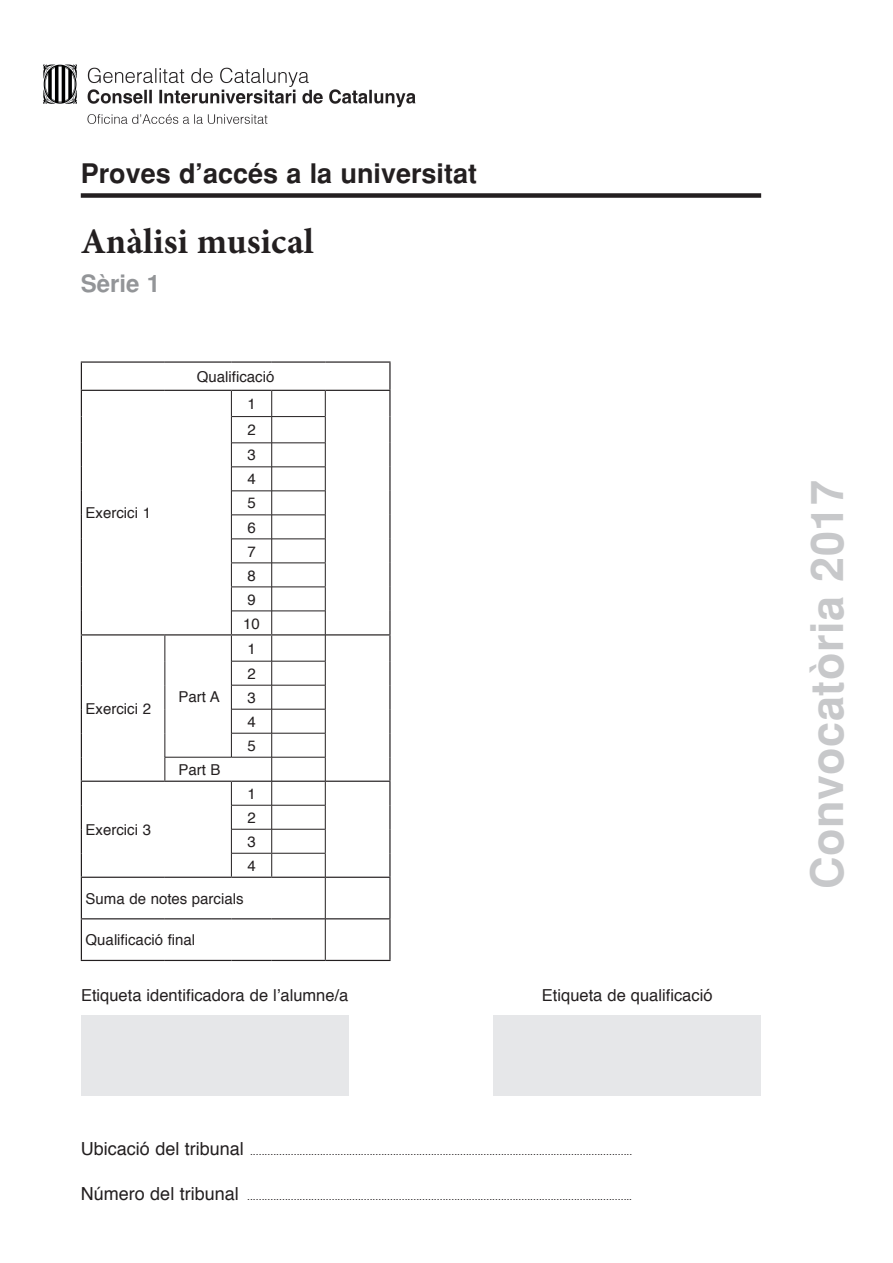
<style>
.page{position:relative;width:893px;height:1263px;background:#fff}
.page>*{position:absolute;margin:0;border:0;box-sizing:border-box;transform-origin:0 0}
.t1{font:700 45px "Helvetica";letter-spacing:.01em;color:#c7c8ca}
.t2{font:700 36px "Minion Pro";color:#231f20}
.t3{font:700 27px "Helvetica";color:#231f20}
.t4{font:700 24px "Helvetica";color:#939598}
.t5{font:16.5px "Helvetica";color:#231f20}
.t6{font:15px/24.5px "Helvetica";color:#231f20;text-align:justify}
.t7{font:10.5px "Helvetica";color:#231f20}
.s1{font-size:18px}
</style>
<div class="page">
<div style="left:81px;top:193px;width:680px;height:5px;background:#231f20"></div>
<div style="left:81px;top:1015px;width:268px;height:81px;background:#e6e7e9"></div>
<div style="left:493px;top:1015px;width:268px;height:81px;background:#e6e7e9"></div>
<img style="left:43px;top:64px;width:373px;height:60px">
<svg style="left:82px;top:389px;width:307px;height:571px"></svg>
<hr style="left:81px;top:878px;width:1px;height:40px;background:#231f20">
<hr style="left:81px;top:919px;width:1px;height:41px;background:#231f20">
<hr style="left:81px;top:960px;width:84px;height:1px;background:#231f20">
<hr style="left:165px;top:960px;width:66px;height:1px;background:#231f20">
<hr style="left:231px;top:960px;width:41px;height:1px;background:#231f20">
<hr style="left:272px;top:960px;width:53px;height:1px;background:#231f20">
<hr style="left:232px;top:416px;width:40px;height:1px;background:#231f20">
<hr style="left:272px;top:416px;width:53px;height:1px;background:#231f20">
<hr style="left:232px;top:443px;width:40px;height:1px;background:#231f20">
<hr style="left:272px;top:443px;width:53px;height:1px;background:#231f20">
<hr style="left:232px;top:467px;width:40px;height:1px;background:#231f20">
<hr style="left:272px;top:467px;width:53px;height:1px;background:#231f20">
<hr style="left:232px;top:491px;width:40px;height:1px;background:#231f20">
<hr style="left:272px;top:491px;width:53px;height:1px;background:#231f20">
<hr style="left:232px;top:515px;width:40px;height:1px;background:#231f20">
<hr style="left:272px;top:515px;width:53px;height:1px;background:#231f20">
<hr style="left:232px;top:539px;width:40px;height:1px;background:#231f20">
<hr style="left:272px;top:539px;width:53px;height:1px;background:#231f20">
<hr style="left:232px;top:611px;width:40px;height:1px;background:#231f20">
<hr style="left:272px;top:611px;width:53px;height:1px;background:#231f20">
<hr style="left:81px;top:634px;width:84px;height:1px;background:#231f20">
<hr style="left:81px;top:781px;width:84px;height:1px;background:#231f20">
<hr style="left:165px;top:781px;width:66px;height:1px;background:#231f20">
<hr style="left:231px;top:781px;width:41px;height:1px;background:#231f20">
<hr style="left:272px;top:781px;width:53px;height:1px;background:#231f20">
<hr style="left:326px;top:781px;width:65px;height:1px;background:#231f20">
<hr style="left:81px;top:877px;width:84px;height:1px;background:#231f20">
<hr style="left:165px;top:877px;width:66px;height:1px;background:#231f20">
<hr style="left:231px;top:877px;width:41px;height:1px;background:#231f20">
<hr style="left:272px;top:877px;width:53px;height:1px;background:#231f20">
<hr style="left:326px;top:877px;width:65px;height:1px;background:#231f20">
<hr style="left:81px;top:918px;width:84px;height:1px;background:#231f20">
<hr style="left:165px;top:918px;width:66px;height:1px;background:#231f20">
<hr style="left:231px;top:918px;width:41px;height:1px;background:#231f20">
<hr style="left:272px;top:918px;width:53px;height:1px;background:#231f20">
<hr style="left:326px;top:918px;width:65px;height:1px;background:#231f20">
<hr style="left:231px;top:562px;width:41px;height:1px;background:#231f20">
<svg style="left:231px;top:391px;width:1px;height:366px"></svg>
<hr style="left:272px;top:562px;width:54px;height:1px;background:#231f20">
<hr style="left:231px;top:586px;width:41px;height:1px;background:#231f20">
<hr style="left:272px;top:586px;width:54px;height:1px;background:#231f20">
<hr style="left:231px;top:634px;width:41px;height:1px;background:#231f20">
<hr style="left:272px;top:634px;width:53px;height:1px;background:#231f20">
<hr style="left:326px;top:634px;width:65px;height:1px;background:#231f20">
<hr style="left:232px;top:661px;width:40px;height:1px;background:#231f20">
<hr style="left:272px;top:661px;width:53px;height:1px;background:#231f20">
<hr style="left:232px;top:685px;width:40px;height:1px;background:#231f20">
<hr style="left:272px;top:685px;width:53px;height:1px;background:#231f20">
<hr style="left:232px;top:709px;width:40px;height:1px;background:#231f20">
<hr style="left:272px;top:709px;width:53px;height:1px;background:#231f20">
<hr style="left:232px;top:733px;width:40px;height:1px;background:#231f20">
<hr style="left:272px;top:733px;width:53px;height:1px;background:#231f20">
<svg style="left:165px;top:635px;width:1px;height:146px"></svg>
<hr style="left:231px;top:757px;width:41px;height:1px;background:#231f20">
<hr style="left:272px;top:757px;width:53px;height:1px;background:#231f20">
<hr style="left:231px;top:805px;width:41px;height:1px;background:#231f20">
<hr style="left:272px;top:805px;width:53px;height:1px;background:#231f20">
<hr style="left:231px;top:829px;width:41px;height:1px;background:#231f20">
<hr style="left:272px;top:829px;width:53px;height:1px;background:#231f20">
<svg style="left:231px;top:782px;width:1px;height:95px"></svg>
<svg style="left:271px;top:391px;width:1px;height:486px"></svg>
<hr style="left:165px;top:634px;width:66px;height:1px;background:#231f20">
<hr style="left:165px;top:757px;width:66px;height:1px;background:#231f20">
<hr style="left:81px;top:361px;width:84px;height:2px;background:#231f20">
<svg style="left:81px;top:363px;width:1px;height:514px"></svg>
<hr style="left:165px;top:361px;width:66px;height:2px;background:#231f20">
<hr style="left:231px;top:361px;width:41px;height:2px;background:#231f20">
<hr style="left:272px;top:361px;width:53px;height:2px;background:#231f20">
<hr style="left:325px;top:361px;width:66px;height:2px;background:#231f20">
<hr style="left:389px;top:363px;width:2px;height:27px;background:#231f20">
<hr style="left:81px;top:390px;width:84px;height:1px;background:#231f20">
<hr style="left:165px;top:390px;width:66px;height:1px;background:#231f20">
<hr style="left:231px;top:390px;width:41px;height:1px;background:#231f20">
<hr style="left:272px;top:390px;width:53px;height:1px;background:#231f20">
<hr style="left:389px;top:391px;width:2px;height:26px;background:#231f20">
<hr style="left:389px;top:417px;width:2px;height:26px;background:#231f20">
<hr style="left:389px;top:443px;width:2px;height:24px;background:#231f20">
<hr style="left:389px;top:467px;width:2px;height:24px;background:#231f20">
<hr style="left:389px;top:491px;width:2px;height:24px;background:#231f20">
<hr style="left:389px;top:515px;width:2px;height:24px;background:#231f20">
<hr style="left:389px;top:539px;width:2px;height:24px;background:#231f20">
<hr style="left:389px;top:563px;width:2px;height:24px;background:#231f20">
<hr style="left:389px;top:587px;width:2px;height:24px;background:#231f20">
<hr style="left:389px;top:611px;width:2px;height:23px;background:#231f20">
<hr style="left:389px;top:635px;width:2px;height:26px;background:#231f20">
<hr style="left:389px;top:661px;width:2px;height:24px;background:#231f20">
<hr style="left:389px;top:685px;width:2px;height:24px;background:#231f20">
<hr style="left:389px;top:709px;width:2px;height:24px;background:#231f20">
<hr style="left:389px;top:733px;width:2px;height:24px;background:#231f20">
<hr style="left:389px;top:757px;width:2px;height:24px;background:#231f20">
<hr style="left:389px;top:782px;width:2px;height:23px;background:#231f20">
<hr style="left:389px;top:805px;width:2px;height:24px;background:#231f20">
<hr style="left:389px;top:829px;width:2px;height:24px;background:#231f20">
<hr style="left:389px;top:853px;width:2px;height:24px;background:#231f20">
<hr style="left:389px;top:878px;width:2px;height:40px;background:#231f20">
<hr style="left:389px;top:919px;width:2px;height:41px;background:#231f20">
<svg style="left:325px;top:391px;width:1px;height:486px"></svg>
<hr style="left:325px;top:877px;width:1px;height:42px;background:#231f20">
<hr style="left:325px;top:919px;width:1px;height:41px;background:#231f20">
<hr style="left:325px;top:390px;width:66px;height:1px;background:#231f20">
<hr style="left:325px;top:960px;width:66px;height:1px;background:#231f20">
<hr style="left:232px;top:853px;width:40px;height:1px;background:#231f20">
<hr style="left:272px;top:853px;width:54px;height:1px;background:#231f20">
<h3 class="t3" style="left:81px;top:157px;width:398px">Proves d’accés a la universitat</h3>
<h2 class="t2" style="left:81px;top:216px;width:235px">Anàlisi musical</h2>
<h3 class="t4" style="left:81px;top:269px;width:81px">Sèrie 1</h3>
<h3 class="t6" style="left:86px;top:501px;width:67px">Exercici 1</h3>
<h3 class="t6" style="left:86px;top:697px;width:67px">Exercici 2</h3>
<h3 class="t6" style="left:86px;top:818px;width:67px">Exercici 3</h3>
<h3 class="t6" style="left:197px;top:365px;width:79px">Qualificació</h3>
<h3 class="t6" style="left:178px;top:685px;width:43px">Part A</h3>
<h3 class="t6" style="left:178px;top:758px;width:44px">Part B</h3>
<h3 class="t6" style="left:243px;top:392px;width:18px;text-align:left">1<br>2<br>3<br>4<br>5<br>6<br>7<br>8<br>9<br>10</h3>
<h3 class="t6" style="left:247px;top:637px;width:10px">1<br>2<br>3<br>4<br>5</h3>
<h3 class="t6" style="left:247px;top:782px;width:10px;line-height:24px">1<br>2<br>3<br>4</h3>
<h3 class="t6" style="left:86px;top:887px;width:159px">Suma de notes parcials</h3>
<h3 class="t6" style="left:86px;top:928px;width:111px">Qualificació final</h3>
<h3 class="t5" style="left:81px;top:982px;width:269px">Etiqueta identificadora de l’alumne/a</h3>
<h3 class="t5" style="left:542px;top:982px;width:172px">Etiqueta de qualificació</h3>
<p class="t7" style="left:81px;top:1143px;width:553px"><span class="s1">Ubicació del tribunal</span> ...................................................................................................................................</p>
<p class="t7" style="left:81px;top:1188px;width:553px"><span class="s1">Número del tribunal</span> ....................................................................................................................................</p>
<h1 class="t1" style="left:801px;top:889px;width:410px;rotate:-90deg">Convocatòria 2017</h1>
</div>
